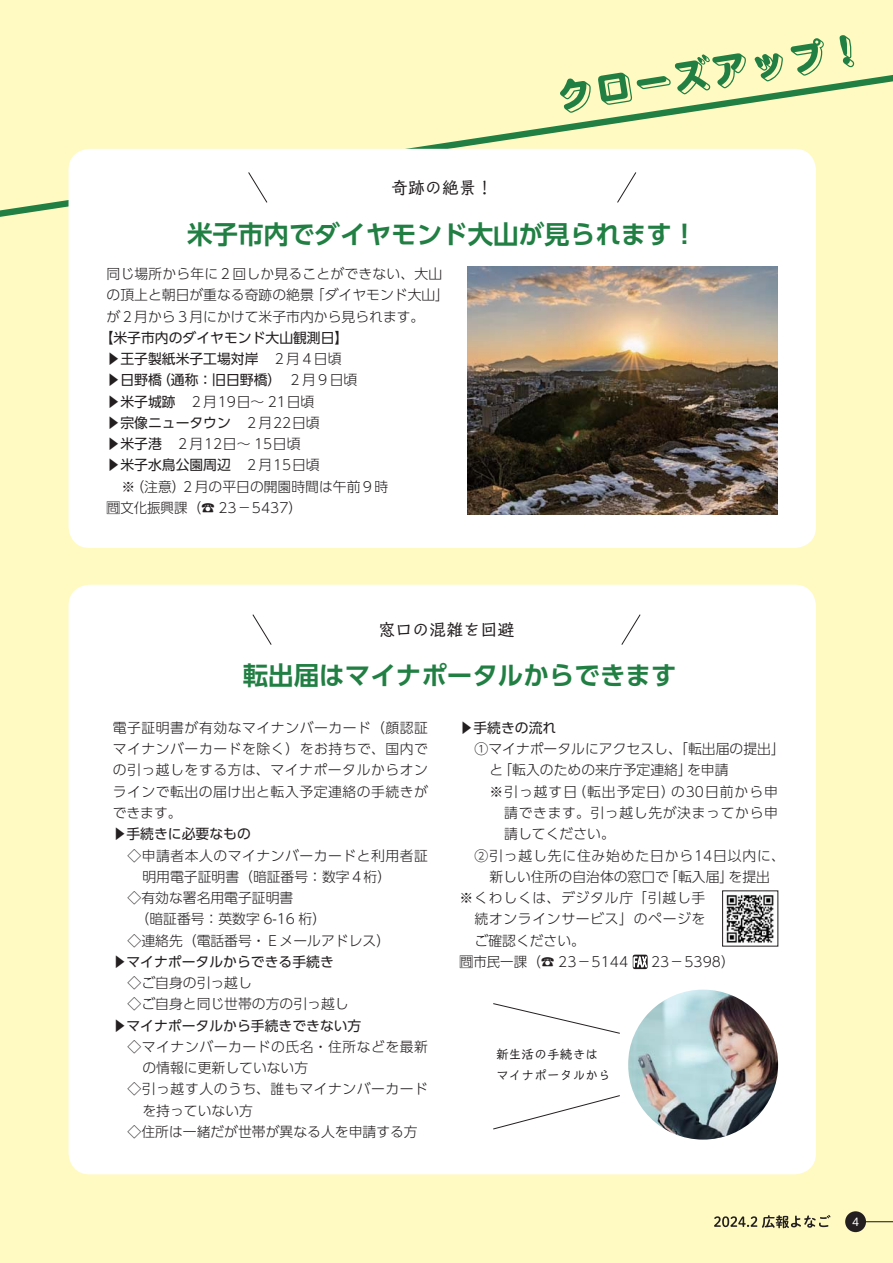
<style>
.page{position:relative;width:893px;height:1263px;background:#fffac2}
.page>*{position:absolute;margin:0;border:0;box-sizing:border-box;transform-origin:0 0}
.t1{font:25.5px "UD Shin Go Pro De Bold 90 msp RKSJ H";color:#217f43}
.t2{font:16.95px "Talking Std Regular 90 msp RKSJ H";color:#231f20}
.t3{font:13.8px/21.3px "UD Shin Go Pro Light 90 msp RKSJ H";color:#231f20}
.t4{font:13.8px/21.3px "UD Shin Go Pro Regular 90 msp RKSJ H";color:#231f20}
.t5{font:13.8px "UD Shin Go Pro Light 90 msp RKSJ H";letter-spacing:.04em;color:#231f20}
.t6{font:13.8px "UD Shin Go Pro Light 90 msp RKSJ H";letter-spacing:.045em;color:#231f20}
.t7{font:13.8px "UD Shin Go Pro Light 90 msp RKSJ H";letter-spacing:.06em;color:#231f20}
.t8{font:13.8px "UD Shin Go Pro Light 90 msp RKSJ H";letter-spacing:.035em;color:#231f20}
.t9{font:13.8px "UD Shin Go Pro Light 90 msp RKSJ H";letter-spacing:.07em;color:#231f20}
.t10{font:13.8px "UD Shin Go Pro Light 90 msp RKSJ H";letter-spacing:.055em;color:#231f20}
.t11{font:12.75px/21.3px "Talking Std Regular 90 msp RKSJ H";color:#231f20}
.t12{font:10.65px "UD Shin Go Pro Regular 90 msp RKSJ H";color:#fff}
.s1{font-family:"UD Shin Go Pro Light 90 msp RKSJ H"}
.s2{font-family:"UD Shin Go Pro Regular 90 msp RKSJ H"}
</style>
<div class="page">
<svg style="left:0;top:63px;width:893px;height:302px"></svg>
<svg style="left:560px;top:35px;width:294px;height:78px"></svg>
<div style="left:69px;top:149px;width:747px;height:399px;background:#fff;border-radius:21px"></div>
<svg style="left:248px;top:172px;width:20px;height:31px"></svg>
<svg style="left:617px;top:172px;width:20px;height:31px"></svg>
<div style="left:69px;top:585px;width:747px;height:589px;background:#fff;border-radius:21px"></div>
<img style="left:468px;top:267px;width:310px;height:248px">
<svg style="left:252px;top:614px;width:20px;height:31px"></svg>
<svg style="left:621px;top:614px;width:20px;height:31px"></svg>
<svg style="left:633px;top:954px;width:14px;height:16px"></svg>
<img style="left:726px;top:894px;width:48px;height:49px">
<img style="left:628px;top:990px;width:150px;height:150px;border-radius:50%">
<svg style="left:493px;top:1003px;width:127px;height:31px"></svg>
<svg style="left:493px;top:1095px;width:127px;height:35px"></svg>
<svg style="left:714px;top:1215px;width:116px;height:13px"></svg>
<hr style="left:861px;top:1221px;width:32px;height:1px;background:#231f20">
<div style="left:845px;top:1211px;width:21px;height:21px;background:#231f20;border-radius:50%"></div>
<p class="t2" style="left:391px;top:181px;width:104px">奇跡の絶景！</p>
<h1 class="t1" style="left:187px;top:224px;width:512px">米子市内でダイヤモンド大山が見られます！</h1>
<p class="t3" style="left:107px;top:265px;width:344px">同じ場所から年に２回しか見ることができない、大山の頂上と朝日が重なる奇跡の絶景「ダイヤモンド大山」が２月から３月にかけて米子市内から見られます。</p>
<p class="t4" style="left:107px;top:329px;width:252px;text-indent:-7px">【米子市内のダイヤモンド大山観測日】▶王子製紙米子工場対岸<span class="s1">　２月４日頃</span>▶日野橋（通称：旧日野橋）<span class="s1">　２月９日頃</span></p>
<p class="t3" style="left:107px;top:393px;width:209px"><span class="s2">▶米子城跡</span>　２月19日～ 21日頃</p>
<p class="t4" style="left:107px;top:414px;width:215px">▶宗像ニュータウン<span class="s1">　２月22日頃</span></p>
<p class="t3" style="left:107px;top:435px;width:196px"><span class="s2">▶米子港</span>　２月12日～ 15日頃</p>
<p class="t4" style="left:107px;top:456px;width:215px">▶米子水鳥公園周辺<span class="s1">　２月15日頃</span></p>
<p class="t3" style="left:107px;top:478px;width:283px;text-indent:15px">※（注意）２月の平日の開園時間は午前９時問文化振興課（☎ 23－5437）</p>
<p class="t2" style="left:378px;top:623px;width:138px">窓口の混雑を回避</p>
<h1 class="t1" style="left:243px;top:666px;width:435px">転出届はマイナポータルからできます</h1>
<p class="t3" style="left:113px;top:719px;width:317px;text-align:justify">電子証明書が有効なマイナンバーカード（顔認証マイナンバーカードを除く）をお持ちで、国内での引っ越しをする方は、マイナポータルからオンラインで転出の届け出と転入予定連絡の手続きができます。</p>
<p class="t4" style="left:113px;top:825px;width:140px">▶手続きに必要なもの</p>
<p class="t8" style="left:128px;top:850px;width:302px">◇申請者本人のマイナンバーカードと利用者証</p>
<p class="t3" style="left:142px;top:868px;width:250px">明用電子証明書（暗証番号：数字４桁）</p>
<p class="t3" style="left:128px;top:889px;width:167px">◇有効な署名用電子証明書</p>
<p class="t3" style="left:136px;top:910px;width:192px">（暗証番号：英数字 6-16 桁）</p>
<p class="t3" style="left:128px;top:932px;width:264px">◇連絡先（電話番号・Ｅメールアドレス）</p>
<p class="t4" style="left:113px;top:953px;width:223px">▶マイナポータルからできる手続き</p>
<p class="t3" style="left:128px;top:974px;width:223px">◇ご自身の引っ越し<br>◇ご自身と同じ世帯の方の引っ越し</p>
<p class="t4" style="left:113px;top:1017px;width:250px">▶マイナポータルから手続きできない方</p>
<p class="t5" style="left:128px;top:1041px;width:302px">◇マイナンバーカードの氏名・住所などを最新</p>
<p class="t3" style="left:142px;top:1059px;width:167px">の情報に更新していない方</p>
<p class="t5" style="left:128px;top:1084px;width:302px">◇引っ越す人のうち、誰もマイナンバーカード</p>
<p class="t3" style="left:142px;top:1102px;width:112px">を持っていない方</p>
<p class="t3" style="left:128px;top:1123px;width:292px">◇住所は一緒だが世帯が異なる人を申請する方</p>
<p class="t4" style="left:460px;top:719px;width:98px">▶手続きの流れ</p>
<p class="t3" style="left:474px;top:740px;width:312px">①マイナポータルにアクセスし、「転出届の提出」</p>
<p class="t3" style="left:489px;top:762px;width:241px">と「転入のための来庁予定連絡」を申請</p>
<p class="t9" style="left:489px;top:786px;width:290px">※引っ越す日（転出予定日）の30日前から申</p>
<p class="t6" style="left:504px;top:808px;width:275px">請できます。引っ越し先が決まってから申</p>
<p class="t3" style="left:504px;top:825px;width:112px">請してください。</p>
<p class="t7" style="left:474px;top:850px;width:312px">②引っ越し先に住み始めた日から14日以内に、</p>
<p class="t3" style="left:489px;top:868px;width:282px">新しい住所の自治体の窓口で「転入届」を提出</p>
<p class="t10" style="left:460px;top:893px;width:247px">※くわしくは、デジタル庁「引越し手</p>
<p class="t6" style="left:474px;top:914px;width:232px">続オンラインサービス」のページを</p>
<p class="t3" style="left:474px;top:932px;width:112px">ご確認ください。</p>
<p class="t3" style="left:460px;top:953px;width:170px">問市民一課（☎ 23－5144</p>
<p class="t3" style="left:651px;top:953px;width:85px">23－5398）</p>
<p class="t11" style="left:496px;top:1045px;width:116px">新生活の手続きはマイナポータルから</p>
<p class="t12" style="left:852px;top:1218px;width:9px">4</p>
</div>
